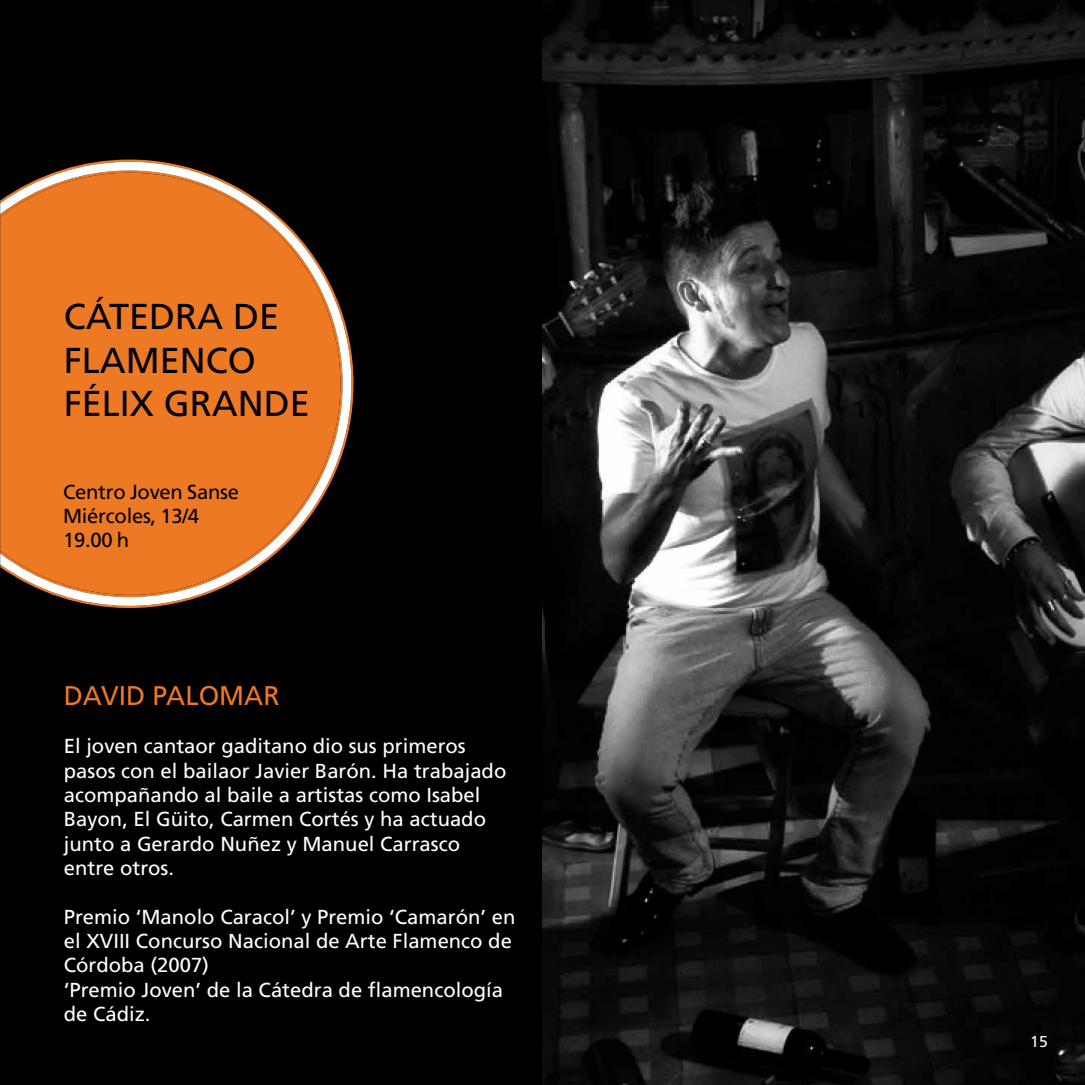
<style>
.page{position:relative;width:1085px;height:1085px;background:#fff}
.page>*{position:absolute;margin:0;border:0;box-sizing:border-box;transform-origin:0 0}
.t1{font:36px/43.2px "Frutiger LT Std";color:#000}
.t2{font:27px "Frutiger LT Std";color:#ed7925}
.t3{font:20.25px/24.3px "Frutiger LT Std";color:#fff}
.t4{font:20.25px/24.3px "Frutiger LT Std";letter-spacing:-.015em;color:#000}
.t5{font:15.75px "Frutiger LT Std";color:#fff}
</style>
<div class="page">
<div style="left:0;top:0;width:1084px;height:1084px;background:#000"></div>
<img style="left:542px;top:0;width:542px;height:1084px">
<svg style="left:0;top:162px;width:351px;height:443px;background:#cb6e2b"></svg>
<p class="t1" style="left:64px;top:295px;width:248px">CÁTEDRA DE<br>FLAMENCO<br>FÉLIX GRANDE</p>
<p class="t4" style="left:63px;top:479px;width:177px">Centro Joven Sanse<br>Miércoles, 13/4<br>19.00 h</p>
<p class="t2" style="left:64px;top:679px;width:217px">DAVID PALOMAR</p>
<p class="t3" style="left:64px;top:734px;width:444px">El joven cantaor gaditano dio sus primeros pasos con el bailaor Javier Barón. Ha trabajado acompañando al baile a artistas como Isabel Bayon, El Güito, Carmen Cortés y ha actuado junto a Gerardo Nuñez y Manuel Carrasco entre otros.</p>
<p class="t3" style="left:64px;top:904px;width:453px">Premio ‘Manolo Caracol’ y Premio ‘Camarón’ en el XVIII Concurso Nacional de Arte Flamenco de<br>Córdoba (2007)<br>‘Premio Joven’ de la Cátedra de flamencología de Cádiz.</p>
<p class="t5" style="left:1030px;top:1031px;width:19px">15</p>
</div>
